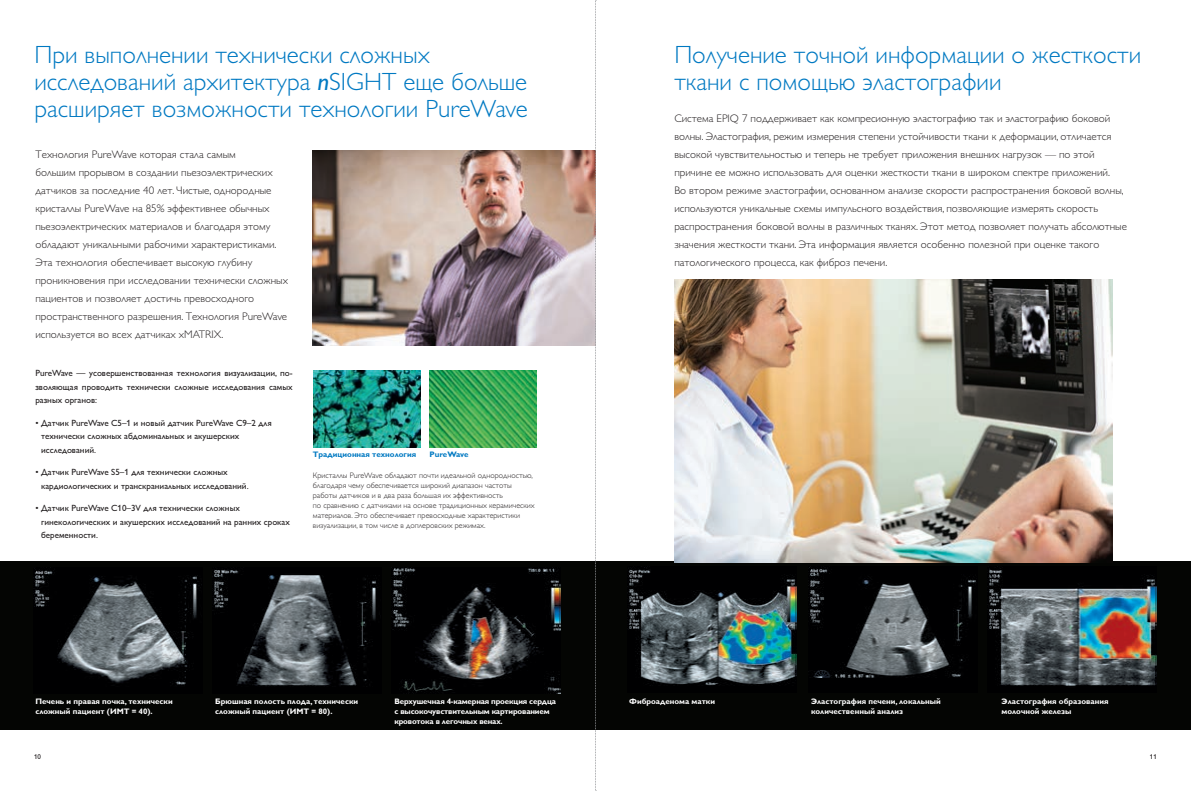
<style>
.page{position:relative;width:1191px;height:791px;background:#fff}
.page>*{position:absolute;margin:0;border:0;box-sizing:border-box;transform-origin:0 0}
.t1{font:25px/27px "Gill Sans Alt One WGL Light";color:#0079c2}
.t2{font:11px/18px "Gill Sans Alt One WGL Light";color:#231f20}
.t3{font:9px/13.5px "Gill Sans Alt One WGL";color:#231f20}
.t4{font:8px/10px "Gill Sans Alt One WGL Light";color:#231f20}
.t5{font:700 8px/10px "Gill Sans Alt One WGL";color:#fff}
.t6{font:700 8px/10px "Gill Sans Alt One WGL";letter-spacing:-.02em;color:#fff}
.t7{font:700 8px "Gill Sans Alt One WGL";color:#0079c2}
.t8{font:700 8px "Gill Sans Alt One WGL";letter-spacing:-.02em;color:#0079c2}
.t9{font:7px "Gill Sans Alt One WGL";color:#231f20}
.s1{font-family:"Gill Sans Alt One WGL";font-style:italic}
</style>
<div class="page">
<img style="left:313px;top:150px;width:282px;height:196px">
<img style="left:429px;top:371px;width:108px;height:76px">
<img style="left:313px;top:371px;width:107px;height:76px">
<div style="left:595px;top:562px;width:596px;height:168px;background:#040503"></div>
<img style="left:628px;top:567px;width:168px;height:119px">
<img style="left:808px;top:567px;width:168px;height:111px">
<img style="left:988px;top:568px;width:168px;height:118px">
<div style="left:0;top:562px;width:595px;height:168px;background:#040503"></div>
<img style="left:213px;top:569px;width:163px;height:117px">
<img style="left:33px;top:567px;width:169px;height:118px">
<img style="left:392px;top:568px;width:169px;height:126px">
<img style="left:674px;top:279px;width:438px;height:283px">
<svg style="left:595px;top:0;width:1px;height:791px"></svg>
<h1 class="t1" style="left:34px;top:41px;width:495px">При выполнении технически сложных исследований архитектура <span class="s1">n</span>SIGHT еще больше расширяет возможности технологии PureWave</h1>
<p class="t2" style="left:35px;top:145px;width:254px">Технология PureWave которая стала самым<br>большим прорывом в создании пьезоэлектрических датчиков за последние 40 лет. Чистые, однородные кристаллы PureWave на 85% эффективнее обычных пьезоэлектрических материалов и благодаря этому обладают уникальными рабочими характеристиками.<br>Эта технология обеспечивает высокую глубину проникновения при исследовании технически сложных пациентов и позволяет достичь превосходного пространственного разрешения. Технология PureWave используется во всех датчиках xMATRIX.</p>
<p class="t3" style="left:35px;top:366px;width:259px;text-align:justify">PureWave — усовершенствованная технология визуализации, по&shy;зволяющая проводить технически сложные исследования самых разных органов:</p>
<p class="t3" style="left:41px;top:416px;width:232px;text-indent:-6px">• Датчик PureWave C5–1 и новый датчик PureWave C9–2 для технически сложных абдоминальных и акушерских исследований.</p>
<p class="t3" style="left:41px;top:465px;width:209px;text-indent:-6px">• Датчик PureWave S5–1 для технически сложных кардиологических и транскраниальных исследований.</p>
<p class="t3" style="left:41px;top:501px;width:250px;text-indent:-6px">• Датчик PureWave C10–3V для технически сложных гинекологических и акушерских исследований на ранних сроках беременности.</p>
<p class="t7" style="left:313px;top:449px;width:105px">Традиционная технология</p>
<p class="t8" style="left:429px;top:449px;width:40px">PureWave</p>
<p class="t4" style="left:313px;top:471px;width:223px">Кристаллы PureWave обладают почти идеальной однородностью, благодаря чему обеспечивается широкий диапазон частоты работы датчиков и в два раза большая их эффективность<br>по сравнению с датчиками на основе традиционных керамических материалов. Это обеспечивает превосходные характеристики визуализации, в том числе в доплеровских режимах.</p>
<h1 class="t1" style="left:674px;top:41px;width:468px">Получение точной информации о жесткости ткани с помощью эластографии</h1>
<p class="t2" style="left:674px;top:110px;width:454px">Система EPIQ 7 поддерживает как компресионную эластографию так и эластографию боковой волны. Эластография, режим измерения степени устойчивости ткани к деформации, отличается высокой чувствительностью и теперь не требует приложения внешних нагрузок — по этой причине ее можно использовать для оценки жесткости ткани в широком спектре приложений.<br>Во втором режиме эластографии, основанном анализе скорости распространения боковой волны, используются уникальные схемы импульсного воздействия, позволяющие измерять скорость распространения боковой волны в различных тканях. Этот метод позволяет получать абсолютные значения жесткости ткани. Эта информация является особенно полезной при оценке такого патологического процесса, как фиброз печени.</p>
<p class="t5" style="left:811px;top:696px;width:131px">Эластография печени, локальный количественный анализ</p>
<p class="t5" style="left:35px;top:696px;width:139px">Печень и правая почка, технически сложный пациент (ИМТ = 40).</p>
<p class="t5" style="left:215px;top:696px;width:144px">Брюшная полость плода, технически сложный пациент (ИМТ = 80).</p>
<p class="t5" style="left:629px;top:696px;width:87px">Фиброаденома матки</p>
<p class="t5" style="left:1001px;top:696px;width:108px">Эластография образования молочной железы</p>
<p class="t6" style="left:394px;top:696px;width:163px">Верхушечная 4-камерная проекция сердца с высокочувствительным картированием кровотока в легочных венах.</p>
<p class="t9" style="left:34px;top:751px;width:8px">10</p>
<p class="t9" style="left:1150px;top:751px;width:8px">11</p>
</div>
